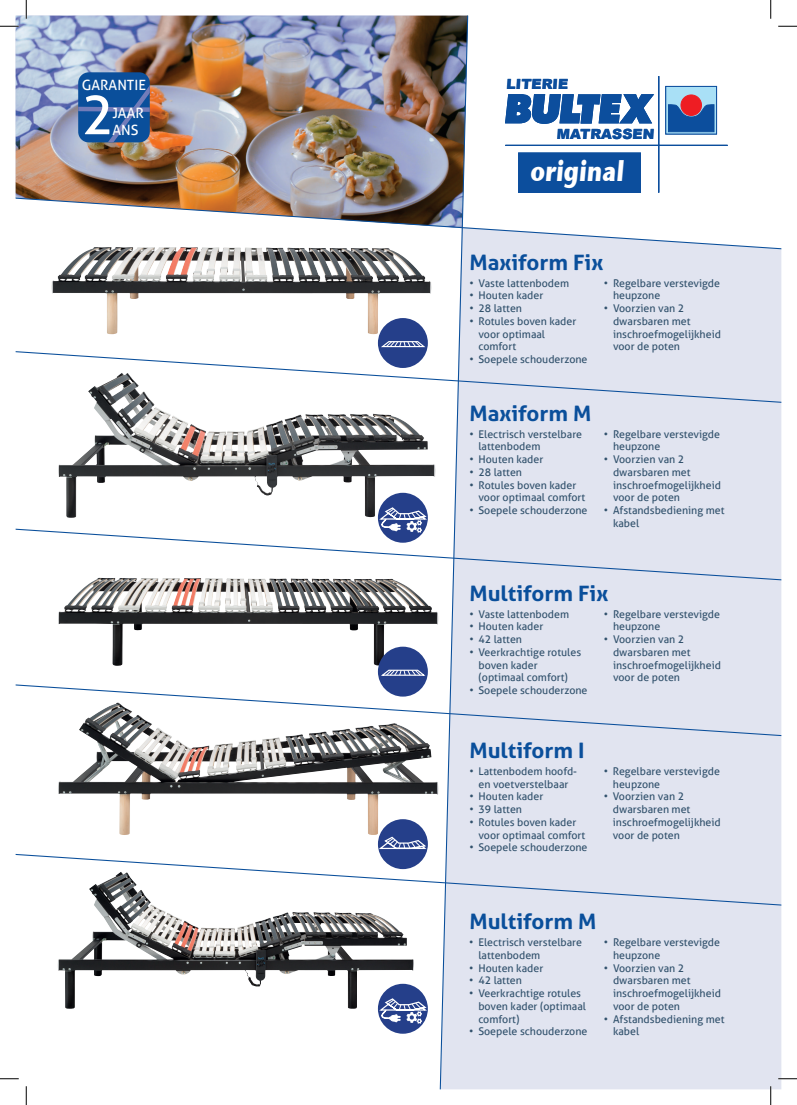
<style>
.page{position:relative;width:797px;height:1105px;background:#fff}
.page>*{position:absolute;margin:0;border:0;box-sizing:border-box;transform-origin:0 0}
.t1{font:54.38px "Aller";color:#fff}
.t2{font:700 28.5px "Stone Sans ITC";color:#fff;scale:.81 1}
.t3{font:700 21.25px "Aller";color:#0a4f9b;scale:1.05 1}
.t4{font:14.12px/17px "Aller";color:#fff}
.t5{font:900 14px "Arial";color:#0c4e9d}
.t6{font:10.62px/12.8px "Aller";color:#31516c}
</style>
<div class="page">
<img style="left:16px;top:16px;width:424px;height:182px">
<div style="left:468px;top:249px;width:313px;height:840px;background:#e1e4f0"></div>
<svg style="left:16px;top:198px;width:765px;height:51px"></svg>
<svg style="left:440px;top:16px;width:28px;height:1073px"></svg>
<svg style="left:16px;top:854px;width:765px;height:51px;fill:#e1e4f0"></svg>
<svg style="left:16px;top:684px;width:765px;height:52px;fill:#e1e4f0"></svg>
<svg style="left:16px;top:351px;width:765px;height:52px;fill:#e1e4f0"></svg>
<svg style="left:16px;top:529px;width:765px;height:51px"></svg>
<img style="left:51px;top:247px;width:380px;height:87px">
<img style="left:58px;top:373px;width:317px;height:145px">
<img style="left:58px;top:578px;width:380px;height:88px">
<img style="left:58px;top:702px;width:380px;height:133px">
<img style="left:58px;top:872px;width:356px;height:137px">
<div style="left:378px;top:318px;width:50px;height:50px;background:#253f8a;border-radius:50%"></div>
<svg style="left:381px;top:341px;width:44px;height:7px"></svg>
<div style="left:378px;top:647px;width:50px;height:50px;background:#253f8a;border-radius:50%"></div>
<svg style="left:381px;top:669px;width:44px;height:7px"></svg>
<div style="left:378px;top:819px;width:50px;height:50px;background:#253f8a;border-radius:50%"></div>
<svg style="left:378px;top:836px;width:50px;height:14px"></svg>
<div style="left:378px;top:984px;width:50px;height:50px;background:#253f8a;border-radius:50%"></div>
<svg style="left:378px;top:997px;width:50px;height:27px"></svg>
<div style="left:378px;top:493px;width:50px;height:50px;background:#253f8a;border-radius:50%"></div>
<svg style="left:378px;top:506px;width:50px;height:27px"></svg>
<div style="left:665px;top:86px;width:51px;height:48px;background:#a9e0f6"></div>
<div style="left:665px;top:86px;width:51px;height:48px;border:1px solid #0c4e9d"></div>
<svg style="left:668px;top:105px;width:46px;height:27px"></svg>
<div style="left:681px;top:95px;width:20px;height:20px;background:#ee1d23;border-radius:50%"></div>
<div style="left:681px;top:95px;width:20px;height:21px;border:1px solid #ee1d23;border-radius:50%"></div>
<svg style="left:505px;top:95px;width:148px;height:28px"></svg>
<div style="left:518px;top:153px;width:123px;height:40px;background:#0c4e9d"></div>
<hr style="left:505px;top:145px;width:222px;height:1px;background:#0c4e9d">
<hr style="left:658px;top:76px;width:1px;height:117px;background:#0c4e9d">
<svg style="left:78px;top:72px;width:72px;height:70px;background:#1a569e"></svg>
<svg style="left:0;top:25px;width:19px;height:2px"></svg>
<svg style="left:778px;top:25px;width:19px;height:2px"></svg>
<svg style="left:0;top:1078px;width:19px;height:1px"></svg>
<svg style="left:778px;top:1078px;width:19px;height:1px"></svg>
<svg style="left:25px;top:0;width:2px;height:19px"></svg>
<svg style="left:25px;top:1086px;width:2px;height:19px"></svg>
<svg style="left:770px;top:0;width:1px;height:19px"></svg>
<svg style="left:770px;top:1086px;width:1px;height:19px"></svg>
<h3 class="t4" style="left:82px;top:77px;width:66px">GARANTIE</h3>
<h1 class="t1" style="left:81px;top:82px;width:34px">2</h1>
<h3 class="t4" style="left:112px;top:104px;width:33px">JAAR<br>ANS</h3>
<h3 class="t5" style="left:506px;top:74px;width:65px">LITERIE</h3>
<h3 class="t5" style="left:556px;top:124px;width:100px">MATRASSEN</h3>
<h2 class="t2" style="left:529px;top:146px;width:123px">original</h2>
<h3 class="t3" style="left:469px;top:249px;width:129px">Maxiform Fix</h3>
<p class="t6" style="left:469px;top:276px;width:101px">• Vaste lattenbodem</p>
<p class="t6" style="left:469px;top:289px;width:75px">• Houten kader</p>
<p class="t6" style="left:469px;top:302px;width:54px">• 28 latten</p>
<p class="t6" style="left:478px;top:315px;width:99px;text-indent:-9px">• Rotules boven kader voor optimaal comfort</p>
<p class="t6" style="left:469px;top:353px;width:120px">• Soepele schouderzone</p>
<p class="t6" style="left:613px;top:276px;width:108px;text-indent:-9px">• Regelbare verstevigde heupzone</p>
<p class="t6" style="left:613px;top:302px;width:109px;text-indent:-9px">• Voorzien van 2 dwarsbaren met inschroefmogelijkheid voor de poten</p>
<h3 class="t3" style="left:469px;top:401px;width:118px">Maxiform M</h3>
<p class="t6" style="left:478px;top:427px;width:105px;text-indent:-9px">• Electrisch verstelbare lattenbodem</p>
<p class="t6" style="left:469px;top:453px;width:75px">• Houten kader</p>
<p class="t6" style="left:469px;top:466px;width:54px">• 28 latten</p>
<p class="t6" style="left:478px;top:478px;width:108px;text-indent:-9px">• Rotules boven kader voor optimaal comfort</p>
<p class="t6" style="left:469px;top:504px;width:120px">• Soepele schouderzone</p>
<p class="t6" style="left:613px;top:427px;width:108px;text-indent:-9px">• Regelbare verstevigde heupzone</p>
<p class="t6" style="left:613px;top:453px;width:109px;text-indent:-9px">• Voorzien van 2 dwarsbaren met inschroefmogelijkheid voor de poten</p>
<p class="t6" style="left:613px;top:504px;width:113px;text-indent:-9px">• Afstandsbediening met kabel</p>
<h3 class="t3" style="left:469px;top:580px;width:134px">Multiform Fix</h3>
<p class="t6" style="left:469px;top:607px;width:101px">• Vaste lattenbodem</p>
<p class="t6" style="left:469px;top:620px;width:75px">• Houten kader</p>
<p class="t6" style="left:469px;top:633px;width:54px">• 42 latten</p>
<p class="t6" style="left:478px;top:646px;width:104px;text-indent:-9px">• Veerkrachtige rotules boven kader (optimaal comfort)</p>
<p class="t6" style="left:469px;top:684px;width:120px">• Soepele schouderzone</p>
<p class="t6" style="left:613px;top:607px;width:108px;text-indent:-9px">• Regelbare verstevigde heupzone</p>
<p class="t6" style="left:613px;top:633px;width:109px;text-indent:-9px">• Voorzien van 2 dwarsbaren met inschroefmogelijkheid voor de poten</p>
<h3 class="t3" style="left:469px;top:737px;width:111px">Multiform I</h3>
<p class="t6" style="left:469px;top:765px;width:109px;text-align:center">• Lattenbodem hoofd&shy;en voetverstelbaar</p>
<p class="t6" style="left:469px;top:790px;width:75px">• Houten kader</p>
<p class="t6" style="left:469px;top:803px;width:54px">• 39 latten</p>
<p class="t6" style="left:478px;top:816px;width:108px;text-indent:-9px">• Rotules boven kader voor optimaal comfort</p>
<p class="t6" style="left:469px;top:841px;width:120px">• Soepele schouderzone</p>
<p class="t6" style="left:613px;top:765px;width:108px;text-indent:-9px">• Regelbare verstevigde heupzone</p>
<p class="t6" style="left:613px;top:790px;width:109px;text-indent:-9px">• Voorzien van 2 dwarsbaren met inschroefmogelijkheid voor de poten</p>
<h3 class="t3" style="left:469px;top:909px;width:122px">Multiform M</h3>
<p class="t6" style="left:478px;top:936px;width:105px;text-indent:-9px">• Electrisch verstelbare lattenbodem</p>
<p class="t6" style="left:469px;top:961px;width:75px">• Houten kader</p>
<p class="t6" style="left:469px;top:974px;width:54px">• 42 latten</p>
<p class="t6" style="left:478px;top:987px;width:109px;text-indent:-9px">• Veerkrachtige rotules boven kader (optimaal comfort)</p>
<p class="t6" style="left:469px;top:1025px;width:120px">• Soepele schouderzone</p>
<p class="t6" style="left:613px;top:936px;width:108px;text-indent:-9px">• Regelbare verstevigde heupzone</p>
<p class="t6" style="left:613px;top:961px;width:109px;text-indent:-9px">• Voorzien van 2 dwarsbaren met inschroefmogelijkheid voor de poten</p>
<p class="t6" style="left:613px;top:1012px;width:113px;text-indent:-9px">• Afstandsbediening met kabel</p>
</div>
